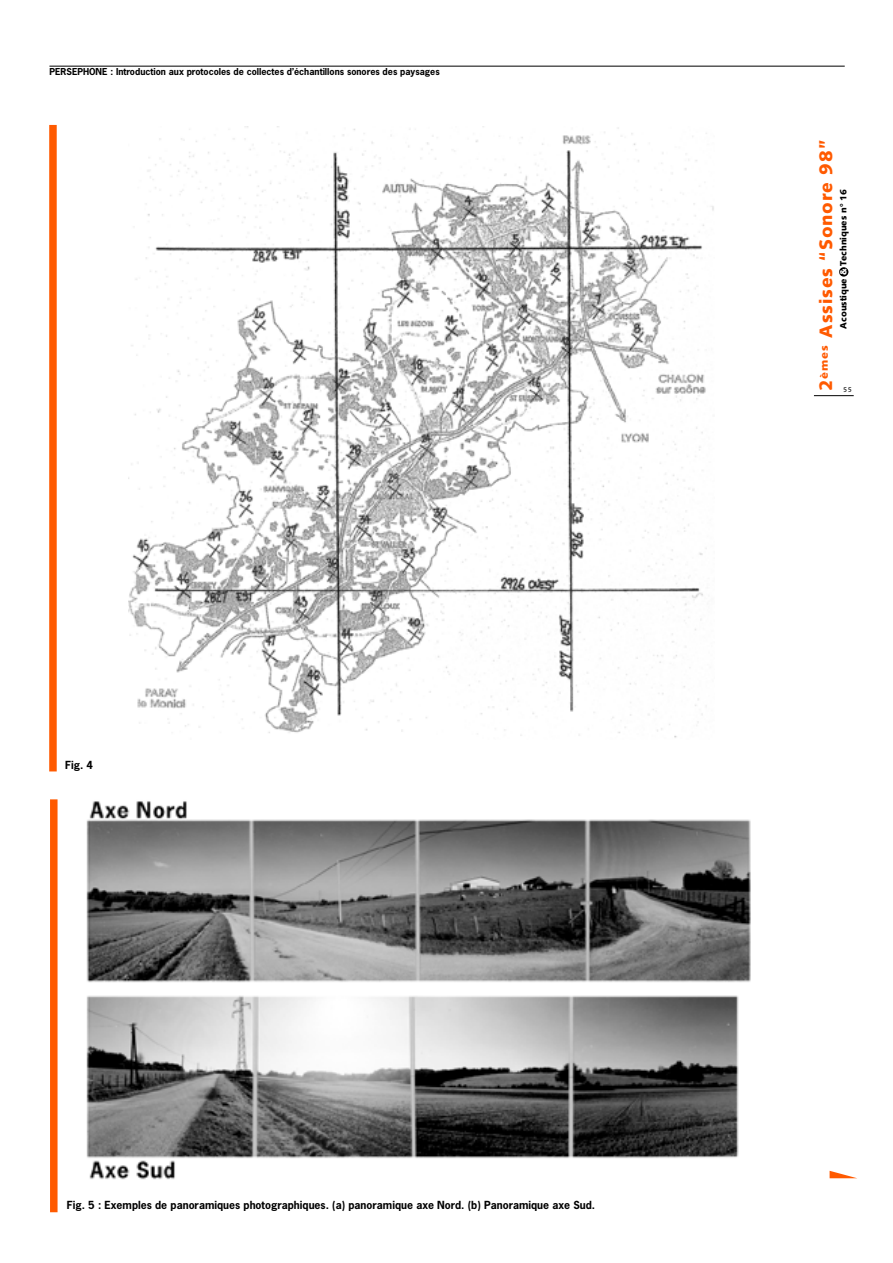
<style>
.page{position:relative;width:893px;height:1263px;background:#fff}
.page>*{position:absolute;margin:0;border:0;box-sizing:border-box;transform-origin:0 0}
.t1{font:900 18px "Syntax";letter-spacing:.05em;color:#ff5a00}
.t2{font:700 10.5px "News Gothic";color:#000}
.t3{font:700 9px "News Gothic";color:#000}
.t4{font:900 9px "Syntax";color:#000}
.t5{font:6.3px "OCRB";color:#000;scale:1.08 1}
.s1{color:#fff}
</style>
<div class="page">
<hr style="left:49px;top:66px;width:795px;height:1px;background:#000">
<hr style="left:813px;top:395px;width:40px;height:1px;background:#000">
<div style="left:839px;top:267px;width:9px;height:10px;background:#000;border-radius:50%"></div>
<img style="left:86px;top:801px;width:665px;height:379px">
<img style="left:128px;top:127px;width:586px;height:611px">
<svg style="left:829px;top:1171px;width:27px;height:7px"></svg>
<div style="left:49px;top:125px;width:8px;height:646px;background:#ff5a00"></div>
<div style="left:50px;top:799px;width:8px;height:413px;background:#ff5a00"></div>
<p class="t3" style="left:49px;top:68px;width:392px">PERSEPHONE : Introduction aux protocoles de collectes d’échantillons sonores des paysages</p>
<p class="t2" style="left:65px;top:761px;width:29px">Fig. 4</p>
<p class="t2" style="left:67px;top:1201px;width:530px">Fig. 5 : Exemples de panoramiques photographiques. (a) panoramique axe Nord. (b) Panoramique axe Sud.</p>
<h1 class="t1" style="left:818px;top:391px;width:253px;rotate:-90deg">2<sup>èmes</sup> Assises “Sonore 98”</h1>
<p class="t4" style="left:839px;top:329px;width:141px;rotate:-90deg">Acoustique <span class="s1">&amp;</span> Techniques n° 16</p>
<p class="t5" style="left:843px;top:387px;width:10px">55</p>
</div>
